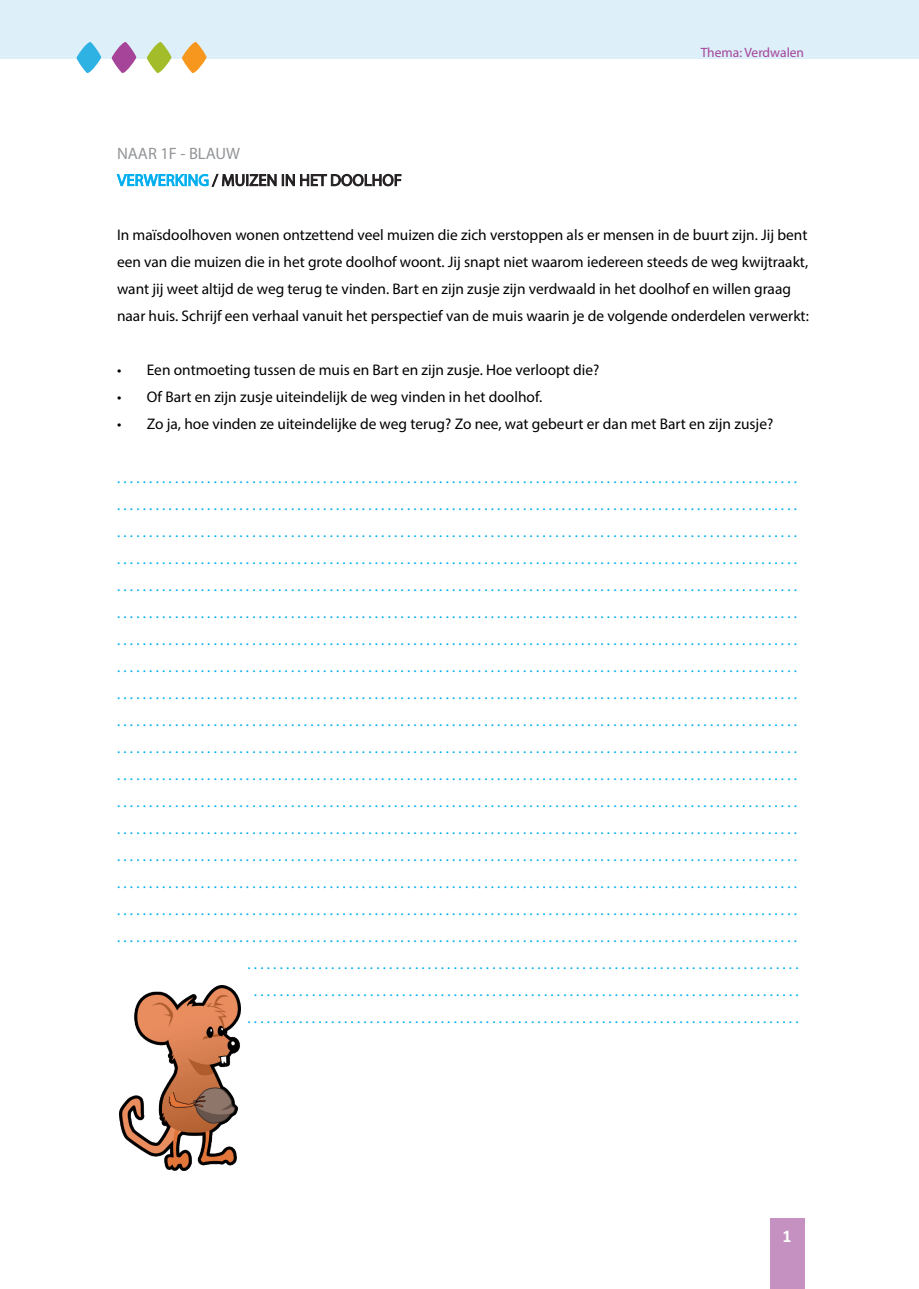
<style>
.page{position:relative;width:919px;height:1289px;background:#fff}
.page>*{position:absolute;margin:0;border:0;box-sizing:border-box;transform-origin:0 0}
.t1{font:700 18px "Calibri";color:#fff}
.t2{font:16.5px "Myriad Pro";color:#939598}
.t3{font:15.3px/27px "Myriad Pro";color:#00aeef;text-align:right}
.t4{font:15.3px/27px "Myriad Pro";color:#000}
.t5{font:13.5px "Myriad Pro";color:#a54499}
</style>
<div class="page">
<div style="left:0;top:0;width:918px;height:58px;background:#ddeff9"></div>
<div style="left:770px;top:1218px;width:34px;height:70px;background:#c591c1"></div>
<svg style="left:77px;top:42px;width:24px;height:31px"></svg>
<svg style="left:112px;top:42px;width:24px;height:31px"></svg>
<svg style="left:147px;top:42px;width:24px;height:31px"></svg>
<svg style="left:182px;top:42px;width:24px;height:31px"></svg>
<svg style="left:117px;top:173px;width:284px;height:14px"></svg>
<img style="left:119px;top:985px;width:121px;height:185px">
<p class="t2" style="left:117px;top:143px;width:124px">NAAR 1F - BLAUW</p>
<p class="t5" style="left:700px;top:44px;width:105px">Thema: Verdwalen</p>
<p class="t4" style="left:117px;top:221px;width:693px">In maïsdoolhoven wonen ontzettend veel muizen die zich verstoppen als er mensen in de buurt zijn. Jij bent een van die muizen die in het grote doolhof woont. Jij snapt niet waarom iedereen steeds de weg kwijtraakt, want jij weet altijd de weg terug te vinden. Bart en zijn zusje zijn verdwaald in het doolhof en willen graag naar huis. Schrijf een verhaal vanuit het perspectief van de muis waarin je de volgende onderdelen verwerkt:</p>
<p class="t4" style="left:117px;top:356px;width:484px">• Een ontmoeting tussen de muis en Bart en zijn zusje. Hoe verloopt die?</p>
<p class="t4" style="left:117px;top:383px;width:426px">• Of Bart en zijn zusje uiteindelijk de weg vinden in het doolhof.</p>
<p class="t4" style="left:117px;top:410px;width:657px">• Zo ja, hoe vinden ze uiteindelijke de weg terug? Zo nee, wat gebeurt er dan met Bart en zijn zusje?</p>
<p class="t3" style="left:117px;top:464px;width:683px">. . . . . . . . . . . . . . . . . . . . . . . . . . . . . . . . . . . . . . . . . . . . . . . . . . . . . . . . . . . . . . . . . . . . . . . . . . . . . . . . . . . . . . . . . . . . . . . . . . . . . . . . . . . . . . . . . . . . . . . . . . . . . . . . . . . . . . . . . . . . . . . . . . . . . . . . . . . . . . . . . . . . . . . . . . . . . . . . . . . . . . . . . . . . . . . . . . . . . . . . . . . . . . . . . . . . . . . . . . . . . . . . . . . . . . . . . . . . . . . . . . . . . . . . . . . . . . . . . . . . . . . . . . . . . . . . . . . . . . . . . . . . . . . . . . . . . . . . . . . . . . . . . . . . . . . . . . . . . . . . . . . . . . . . . . . . . . . . . . . . . . . . . . . . . . . . . . . . . . . . . . . . . . . . . . . . . . . . . . . . . . . . . . . . . . . . . . . . . . . . . . . . . . . . . . . . . . . . . . . . . . . . . . . . . . . . . . . . . . . . . . . . . . . . . . . . . . . . . . . . . . . . . . . . . . . . . . . . . . . . . . . . . . . . . . . . . . . . . . . . . . . . . . . . . . . . . . . . . . . . . . . . . . . . . . . . . . . . . . . . . . . . . . . . . . . . . . . . . . . . . . . . . . . . . . . . . . . . . . . . . . . . . . . . . . . . . . . . . . . . . . . . . . . . . . . . . . . . . . . . . . . . . . . . . . . . . . . . . . . . . . . . . . . . . . . . . . . . . . . . . . . . . . . . . . . . . . . . . . . . . . . . . . . . . . . . . . . . . . . . . . . . . . . . . . . . . . . . . . . . . . . . . . . . . . . . . . . . . . . . . . . . . . . . . . . . . . . . . . . . . . . . . . . . . . . . . . . . . . . . . . . . . . . . . . . . . . . . . . . . . . . . . . . . . . . . . . . . . . . . . . . . . . . . . . . . . . . . . . . . . . . . . . . . . . . . . . . . . . . . . . . . . . . . . . . . . . . . . . . . . . . . . . . . . . . . . . . . . . . . . . . . . . . . . . . . . . . . . . . . . . . . . . . . . . . . . . . . . . . . . . . . . . . . . . . . . . . . . . . . . . . . . . . . . . . . . . . . . . . . . . . . . . . . . . . . . . . . . . . . . . . . . . . . . . . . . . . . . . . . . . . . . . . . . . . . . . . . . . . . . . . . . . . . . . . . . . . . . . . . . . . . . . . . . . . . . . . . . . . . . . . . . . . . . . . . . . . . . . . . . . . . . . . . . . . . . . . . . . . . . . . . . . . . . . . . . . . . . . . . . . . . . . . . . . . . . . . . . . . . . . . . . . . . . . . . . . . . . . . . . . . . . . . . . . . . . . . . . . . . . . . . . . . . . . . . . . . . . . . . . . . . . . . . . . . . . . . . . . . . . . . . . . . . . . . . . . . . . . . . . . . . . . . . . . . . . . . . . . . . . . . . . . . . . . . . . . . . . . . . . . . . . . . . . . . . . . . . . . . . . . . . . . . . . . . . . . . . . . . . . . . . . . . . . . . . . . . . . . . . . . . . . . . . . . . . . . . . . . . . . . . . . . . . . . . . . . . . . . . . . . . . . . . . . . . . . . . . . . . . . . . . . . . . . . . . . . . . . . . . . . . . . . . . . . . . . . . . . . . . . . . . . . . . . . . . . . . . . . . . . . . . . . . . . . . . . . . . . . . . . . . . . . . . . . . . . . . . . . . . . . . . . . . . . . . . . . . . . . . . . . . . . . . . . . . . . . . . . . . . . . . . . . . . . . . . . . . . . . . . . . . . . . . . . . . . . . . . . . . . . . . . . . . . . . . . . . . . . . . . . . . . . . . . . . . . . . . . . . . . . . . . . . . . . . . . . . . . . . . . . . . . . . . . . . . . . . . . . . . . . . . . . . . . . . . . . . . . . . . . . . . . . . . . . . . . . . . . . . . . . . . . . . . . . . . . . . . . . . . . . . . . . . . . . . . . . . . . . . . . . . . . . . . . . . . . . . . . . . . . . . . . . . . . . . . . . . . . . . . . . . . . . . . . . . . . . . . . . . . . . . . . . . . . . . . . . . . . . . . . . . . . . . . . . . . . . . . . . . . . . . . . . . . . . . . . . . . . . . . . . . . . . . . . . . . . . . . . . . . . . . . . . . . . . . . . . . . . . . . . . . . . . . . . . . . . . . . . . . . . . . . . . . . . . . . . . . . . . . . . . . . . . . . . . . . . . . . . . . . . . . . . . . . . . . . . . .<br>. . . . . . . . . . . . . . . . . . . . . . . . . . . . . . . . . . . . . . . . . . . . . . . . . . . . . . . . . . . . . . . . . . . . . . . . . . . . . . . . . . . . .<br>. . . . . . . . . . . . . . . . . . . . . . . . . . . . . . . . . . . . . . . . . . . . . . . . . . . . . . . . . . . . . . . . . . . . . . . . . . . . . . . . . . . . . .</p>
<p class="t1" style="left:782px;top:1223px;width:11px">1</p>
</div>
